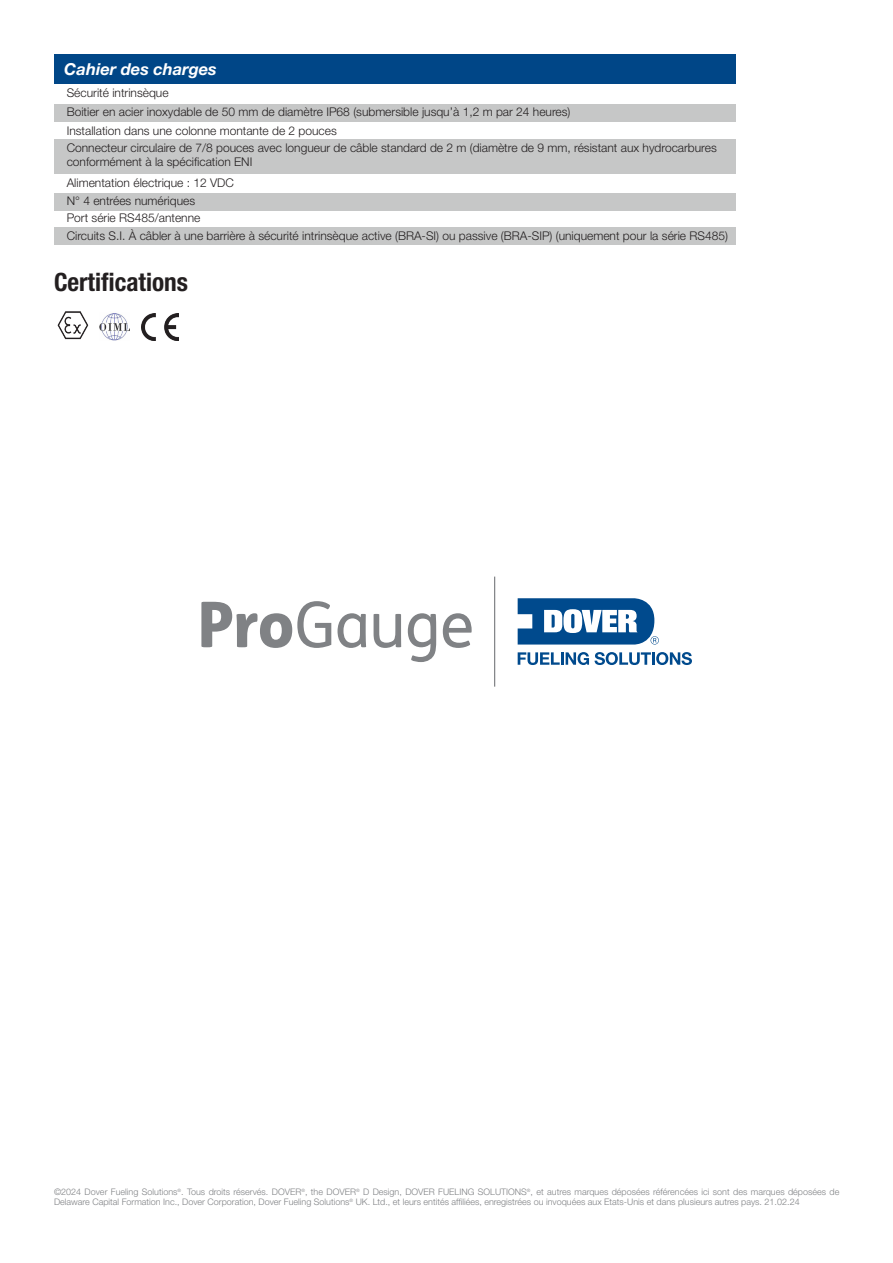
<style>
.page{position:relative;width:893px;height:1263px;background:#fff}
.page>*{position:absolute;margin:0;border:0;box-sizing:border-box;transform-origin:0 0}
.t1{font:700 condensed 25.2px "Helvetica Neue LT Std";color:#231f20}
.t2{font:italic 700 16.5px "Helvetica Neue LT Std";color:#fff}
.t3{font:300 12px/14.4px "Helvetica Neue LT Std";color:#231f20}
.t4{font:300 9px/10.8px "Helvetica Neue LT Std";color:#808285}
</style>
<div class="page">
<svg style="left:518px;top:598px;width:141px;height:47px"></svg>
<svg style="left:518px;top:652px;width:174px;height:13px"></svg>
<hr style="left:494px;top:577px;width:1px;height:110px;background:#808285">
<svg style="left:201px;top:601px;width:130px;height:47px"></svg>
<svg style="left:338px;top:613px;width:28px;height:35px"></svg>
<svg style="left:374px;top:614px;width:27px;height:34px"></svg>
<svg style="left:408px;top:613px;width:28px;height:49px"></svg>
<svg style="left:443px;top:613px;width:29px;height:35px"></svg>
<div style="left:54px;top:55px;width:682px;height:29px;background:#004687"></div>
<div style="left:54px;top:104px;width:682px;height:17px;background:#c6c7c7"></div>
<div style="left:54px;top:140px;width:682px;height:34px;background:#c6c7c7"></div>
<div style="left:54px;top:193px;width:682px;height:17px;background:#c6c7c7"></div>
<div style="left:54px;top:227px;width:682px;height:17px;background:#c6c7c7"></div>
<img style="left:57px;top:311px;width:32px;height:29px">
<img style="left:99px;top:313px;width:30px;height:27px">
<img style="left:142px;top:314px;width:36px;height:26px">
<p class="t2" style="left:64px;top:59px;width:154px">Cahier des charges</p>
<p class="t3" style="left:67px;top:85px;width:103px">Sécurité intrinsèque</p>
<p class="t3" style="left:67px;top:104px;width:505px">Boitier en acier inoxydable de 50 mm de diamètre IP68 (submersible jusqu’à 1,2 m par 24 heures)</p>
<p class="t3" style="left:67px;top:123px;width:272px">Installation dans une colonne montante de 2 pouces</p>
<p class="t3" style="left:67px;top:140px;width:652px">Connecteur circulaire de 7/8 pouces avec longueur de câble standard de 2 m (diamètre de 9 mm, résistant aux hydrocarbures conformément à la spécification ENI</p>
<p class="t3" style="left:67px;top:175px;width:169px">Alimentation électrique : 12 VDC</p>
<p class="t3" style="left:67px;top:194px;width:130px">N° 4 entrées numériques</p>
<p class="t3" style="left:67px;top:210px;width:135px">Port série RS485/antenne</p>
<p class="t3" style="left:67px;top:228px;width:663px">Circuits S.I. À câbler à une barrière à sécurité intrinsèque active (BRA-SI) ou passive (BRA-SIP) (uniquement pour la série RS485)</p>
<p class="t1" style="left:54px;top:266px;width:136px">Certifications</p>
<p class="t4" style="left:54px;top:1186px;width:787px">©2024 Dover Fueling Solutions<sup>®</sup>. Tous droits réservés. DOVER<sup>®</sup>, the DOVER<sup>®</sup> D Design, DOVER FUELING SOLUTIONS<sup>®</sup>, et autres marques déposées référencées ici sont des marques déposées de<br>Delaware Capital Formation Inc., Dover Corporation, Dover Fueling Solutions<sup>®</sup> UK. Ltd., et leurs entités affiliées, enregistrées ou invoquées aux Etats-Unis et dans plusieurs autres pays. 21.02.24</p>
</div>
